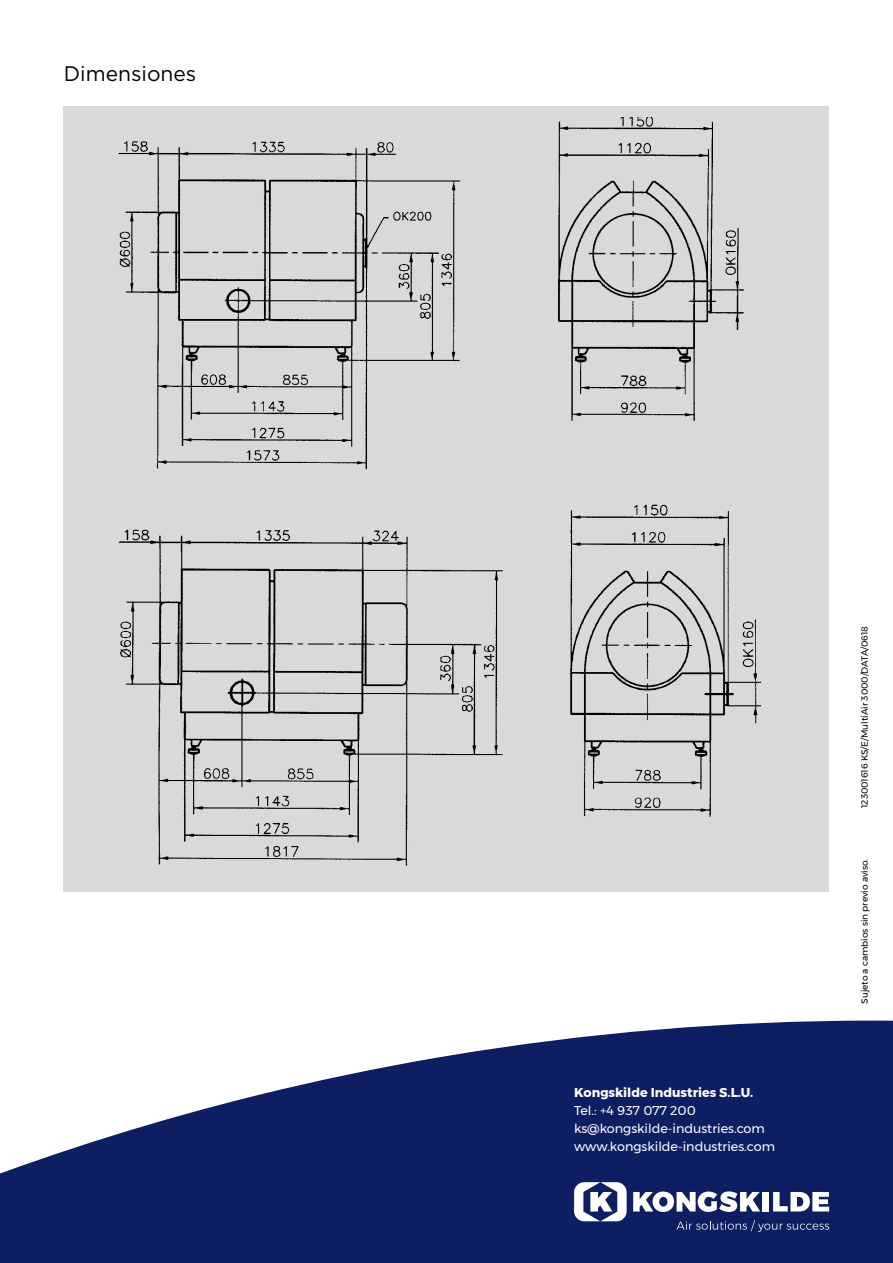
<style>
.page{position:relative;width:893px;height:1263px;background:#fff}
.page>*{position:absolute;margin:0;border:0;box-sizing:border-box;transform-origin:0 0}
.t1{font:21px "Gotham";color:#000}
.t2{font:12.75px/18px "Montserrat";color:#fff}
.t3{font:700 12.75px "Montserrat";color:#fff}
.t4{font:9px "Montserrat";letter-spacing:-.005em;color:#000}
</style>
<div class="page">
<svg style="left:0;top:1020px;width:893px;height:243px;fill:#0e1e63"></svg>
<svg style="left:633px;top:1191px;width:127px;height:21px"></svg>
<div style="left:763px;top:1192px;width:6px;height:19px;background:#fff"></div>
<svg style="left:773px;top:1192px;width:56px;height:19px"></svg>
<svg style="left:676px;top:1220px;width:153px;height:12px;background:#2d3b77"></svg>
<svg style="left:574px;top:1182px;width:53px;height:39px"></svg>
<div style="left:64px;top:106px;width:765px;height:785px;background:#d9d9d9"></div>
<img style="left:119px;top:118px;width:624px;height:352px">
<img style="left:118px;top:504px;width:642px;height:362px">
<h1 class="t1" style="left:64px;top:60px;width:134px">Dimensiones</h1>
<p class="t3" style="left:574px;top:1082px;width:181px">Kongskilde Industries S.L.U.</p>
<p class="t2" style="left:574px;top:1101px;width:202px">Tel.: +4 937 077 200 ks@kongskilde-industries.com www.kongskilde-industries.com</p>
<p class="t4" style="left:858px;top:808px;width:183px;rotate:-90deg">123001616 KS/E/MultiAir 3000/DATA/0618</p>
<p class="t4" style="left:858px;top:1004px;width:146px;rotate:-90deg">Sujeto a cambios sin previo aviso.</p>
</div>
